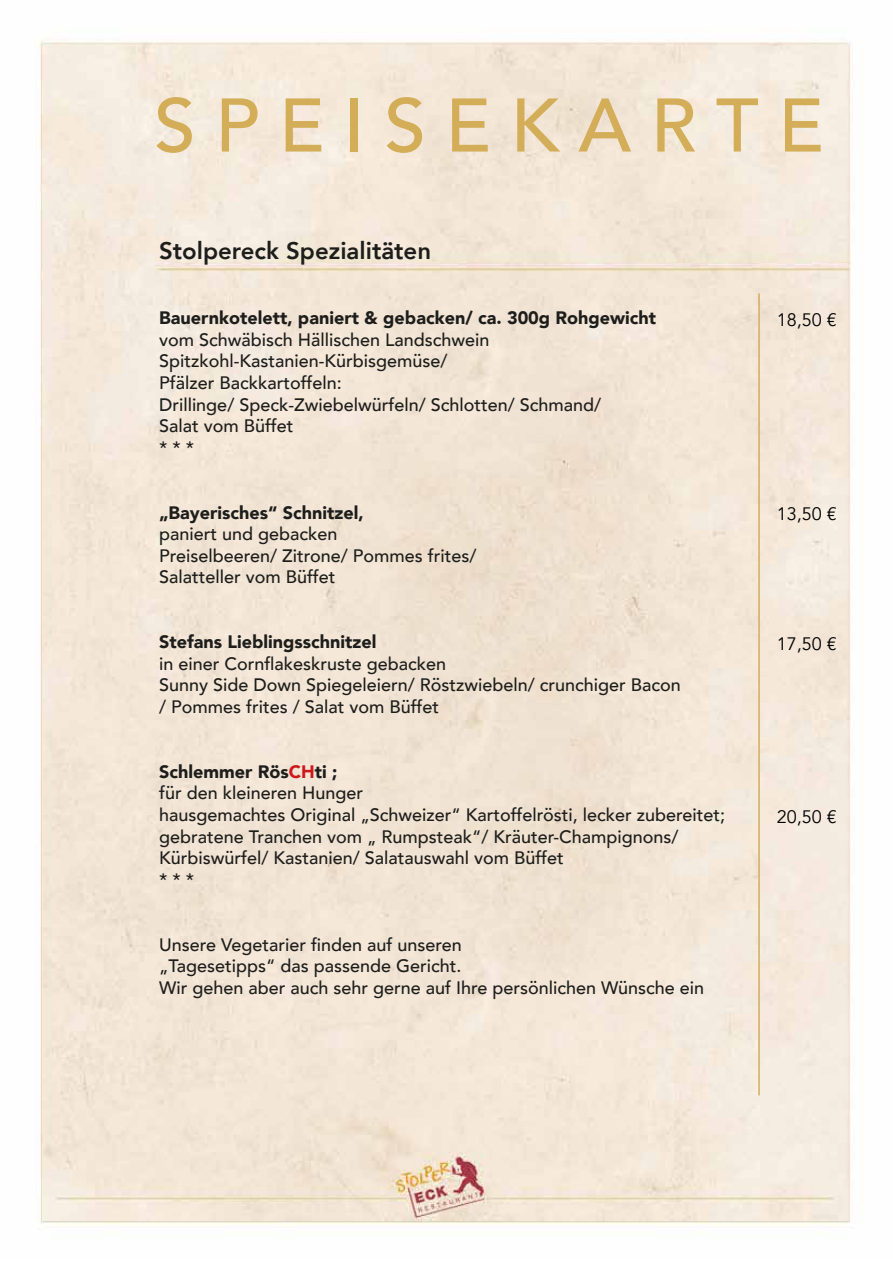
<style>
.page{position:relative;width:893px;height:1263px;background:#fff}
.page>*{position:absolute;margin:0;border:0;box-sizing:border-box;transform-origin:0 0}
.t1{font:500 75px "Avenir";color:#d3ad58}
.t2{font:800 24px "Avenir";color:#1d1d1b}
.t3{font:500 18px/21.6px "Avenir";color:#1d1d1b}
.t4{font:900 18px "Avenir";color:#1d1d1b}
.t5{font:18px "Avenir";color:#000}
.s1{font-weight:900}
.s2{font-weight:900;color:#cd1719}
</style>
<div class="page">
<img style="left:35px;top:39px;width:818px;height:1186px">
<hr style="left:758px;top:293px;width:2px;height:802px;background:#d3ad58">
<h1 class="t1" style="left:154px;top:61px;width:671px">S P E I S E K A R T E</h1>
<h2 class="t2" style="left:159px;top:232px;width:274px">Stolpereck Spezialitäten</h2>
<p class="t4" style="left:159px;top:302px;width:499px">Bauernkotelett, paniert &amp; gebacken/ ca. 300g Rohgewicht</p>
<p class="t3" style="left:159px;top:328px;width:444px">vom Schwäbisch Hällischen Landschwein<br>Spitzkohl-Kastanien-Kürbisgemüse/<br>Pfälzer Backkartoffeln:<br>Drillinge/ Speck-Zwiebelwürfeln/ Schlotten/ Schmand/<br>Salat vom Büffet<br>* * *</p>
<p class="t4" style="left:159px;top:497px;width:206px">„Bayerisches“ Schnitzel,</p>
<p class="t3" style="left:159px;top:522px;width:319px">paniert und gebacken<br>Preiselbeeren/ Zitrone/ Pommes frites/<br>Salatteller vom Büffet</p>
<p class="t4" style="left:159px;top:626px;width:219px">Stefans Lieblingsschnitzel</p>
<p class="t3" style="left:159px;top:652px;width:523px">in einer Cornflakeskruste gebacken<br>Sunny Side Down Spiegeleiern/ Röstzwiebeln/ crunchiger Bacon / Pommes frites / Salat vom Büffet</p>
<p class="t3" style="left:159px;top:760px;width:568px"><span class="s1">Schlemmer Rös</span><span class="s2">CH</span><span class="s1">ti ;<br></span>für den kleineren Hunger<br>hausgemachtes Original „Schweizer“ Kartoffelrösti, lecker zubereitet; gebratene Tranchen vom „ Rumpsteak“/ Kräuter-Champignons/ Kürbiswürfel/ Kastanien/ Salatauswahl vom Büffet<br>* * *</p>
<p class="t3" style="left:159px;top:933px;width:547px">Unsere Vegetarier finden auf unseren<br>„Tagesetipps“ das passende Gericht.<br>Wir gehen aber auch sehr gerne auf Ihre persönlichen Wünsche ein</p>
<p class="t5" style="left:777px;top:309px;width:62px">18,50 €</p>
<p class="t5" style="left:777px;top:503px;width:62px">13,50 €</p>
<p class="t5" style="left:777px;top:633px;width:62px">17,50 €</p>
<p class="t5" style="left:777px;top:806px;width:62px">20,50 €</p>
</div>
